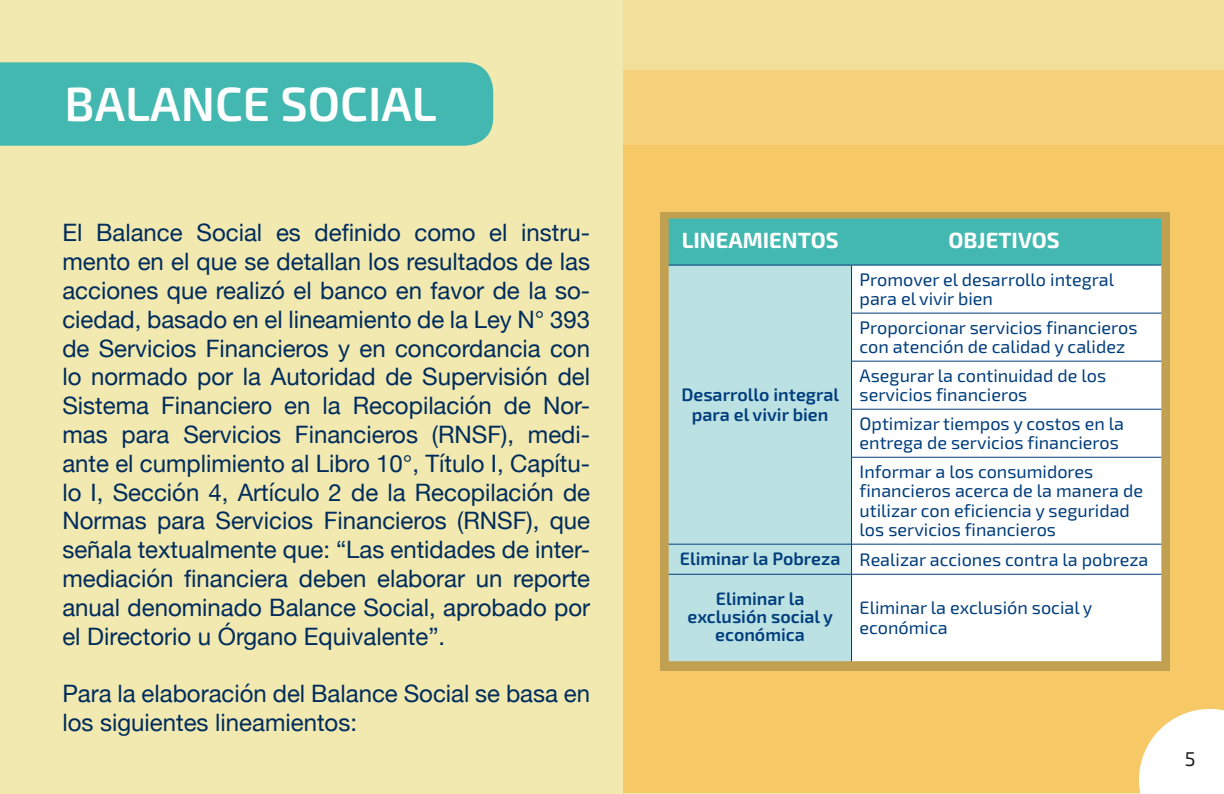
<style>
.page{position:relative;width:1224px;height:794px;background:#f1e9af}
.page>*{position:absolute;margin:0;border:0;box-sizing:border-box;transform-origin:0 0}
.t1{font:600 48px "Exo 2";color:#fff}
.t2{font:24px/28.8px "Helvetica Neue";color:#002c5d;text-align:justify}
.t3{font:700 22px "Exo 2";color:#fff}
.t4{font:20px "Exo 2";color:#1d1e1c}
.t5{font:18px/19.4px "Exo 2";color:#003d7c}
.t6{font:600 18px/19.4px "Exo 2";color:#003d7c;text-align:center}
.s1{font-weight:600}
</style>
<div class="page">
<div style="left:624px;top:0;width:600px;height:647px;background:#f2df99"></div>
<div style="left:624px;top:146px;width:600px;height:647px;background:#f6c866"></div>
<div style="left:624px;top:70px;width:600px;height:661px;background:linear-gradient(to right,#f5cb6d,#f5cb6c)"></div>
<svg style="left:1139px;top:709px;width:85px;height:85px;background:#fdf6e8"></svg>
<div style="left:0;top:62px;width:493px;height:84px;background:#43b8b0"></div>
<div style="left:660px;top:212px;width:510px;height:458px;background:#c1a052"></div>
<div style="left:669px;top:218px;width:492px;height:46px;background:#43b8b0"></div>
<div style="left:669px;top:265px;width:182px;height:396px;background:#bce1e3"></div>
<div style="left:852px;top:265px;width:309px;height:396px;background:#fff"></div>
<hr style="left:852px;top:313px;width:309px;height:1px;background:#003d7c">
<hr style="left:852px;top:361px;width:309px;height:1px;background:#003d7c">
<hr style="left:852px;top:409px;width:309px;height:1px;background:#003d7c">
<hr style="left:852px;top:457px;width:309px;height:1px;background:#003d7c">
<hr style="left:851px;top:543px;width:310px;height:1px;background:#003d7c">
<hr style="left:852px;top:574px;width:309px;height:1px;background:#003d7c">
<hr style="left:669px;top:574px;width:182px;height:1px;background:#003d7c">
<hr style="left:852px;top:264px;width:309px;height:1px;background:#003d7c">
<hr style="left:669px;top:264px;width:183px;height:1px;background:#003d7c">
<hr style="left:851px;top:265px;width:1px;height:48px;background:#003d7c">
<hr style="left:851px;top:313px;width:1px;height:48px;background:#003d7c">
<hr style="left:851px;top:361px;width:1px;height:48px;background:#003d7c">
<hr style="left:851px;top:409px;width:1px;height:48px;background:#003d7c">
<hr style="left:851px;top:457px;width:1px;height:86px;background:#003d7c">
<hr style="left:669px;top:543px;width:183px;height:1px;background:#003d7c">
<hr style="left:851px;top:544px;width:1px;height:30px;background:#003d7c">
<hr style="left:851px;top:574px;width:1px;height:87px;background:#003d7c">
<h1 class="t1" style="left:65px;top:75px;width:374px">BALANCE SOCIAL</h1>
<p class="t2" style="left:62px;top:220px;width:529px">El Balance Social es definido como el instru&shy;mento en el que se detallan los resultados de las acciones que realizó el banco en favor de la so&shy;ciedad, basado en el lineamiento de la Ley N° 393 de Servicios Financieros y en concordancia con lo normado por la Autoridad de Supervisión del Sistema Financiero en la Recopilación de Nor&shy;mas para Servicios Financieros (RNSF), medi&shy;ante el cumplimiento al Libro 10°, Título I, Capítu&shy;lo I, Sección 4, Artículo 2 de la Recopilación de Normas para Servicios Financieros (RNSF), que señala textualmente que: “Las entidades de inter&shy;mediación financiera deben elaborar un reporte anual denominado Balance Social, aprobado por el Directorio u Órgano Equivalente”.</p>
<p class="t2" style="left:62px;top:680px;width:529px">Para la elaboración del Balance Social se basa en los siguientes lineamientos:</p>
<p class="t3" style="left:682px;top:227px;width:158px">LINEAMIENTOS</p>
<p class="t3" style="left:949px;top:227px;width:113px">OBJETIVOS</p>
<p class="t5" style="left:860px;top:270px;width:256px">Promover el desarrollo integral para el vivir bien</p>
<p class="t5" style="left:860px;top:318px;width:279px">Proporcionar servicios financieros con atención de calidad y calidez</p>
<p class="t5" style="left:860px;top:366px;width:248px">Asegurar la continuidad de los servicios financieros</p>
<p class="t5" style="left:860px;top:414px;width:266px">Optimizar tiempos y costos en la entrega de servicios financieros</p>
<p class="t5" style="left:860px;top:462px;width:285px">Informar a los consumidores financieros acerca de la manera de utilizar con eficiencia y seguridad los servicios financieros</p>
<p class="t5" style="left:716px;top:540px;width:434px;line-height:39.4px;text-indent:-36px"><span class="s1">Eliminar la Pobreza</span> Realizar acciones contra la pobreza<br><span class="s1">Eliminar la</span></p>
<p class="t6" style="left:688px;top:608px;width:147px;line-height:18px">exclusión social y económica</p>
<p class="t5" style="left:860px;top:598px;width:234px">Eliminar la exclusión social y económica</p>
<p class="t6" style="left:681px;top:385px;width:159px">Desarrollo integral para el vivir bien</p>
<p class="t4" style="left:1185px;top:747px;width:12px">5</p>
</div>
